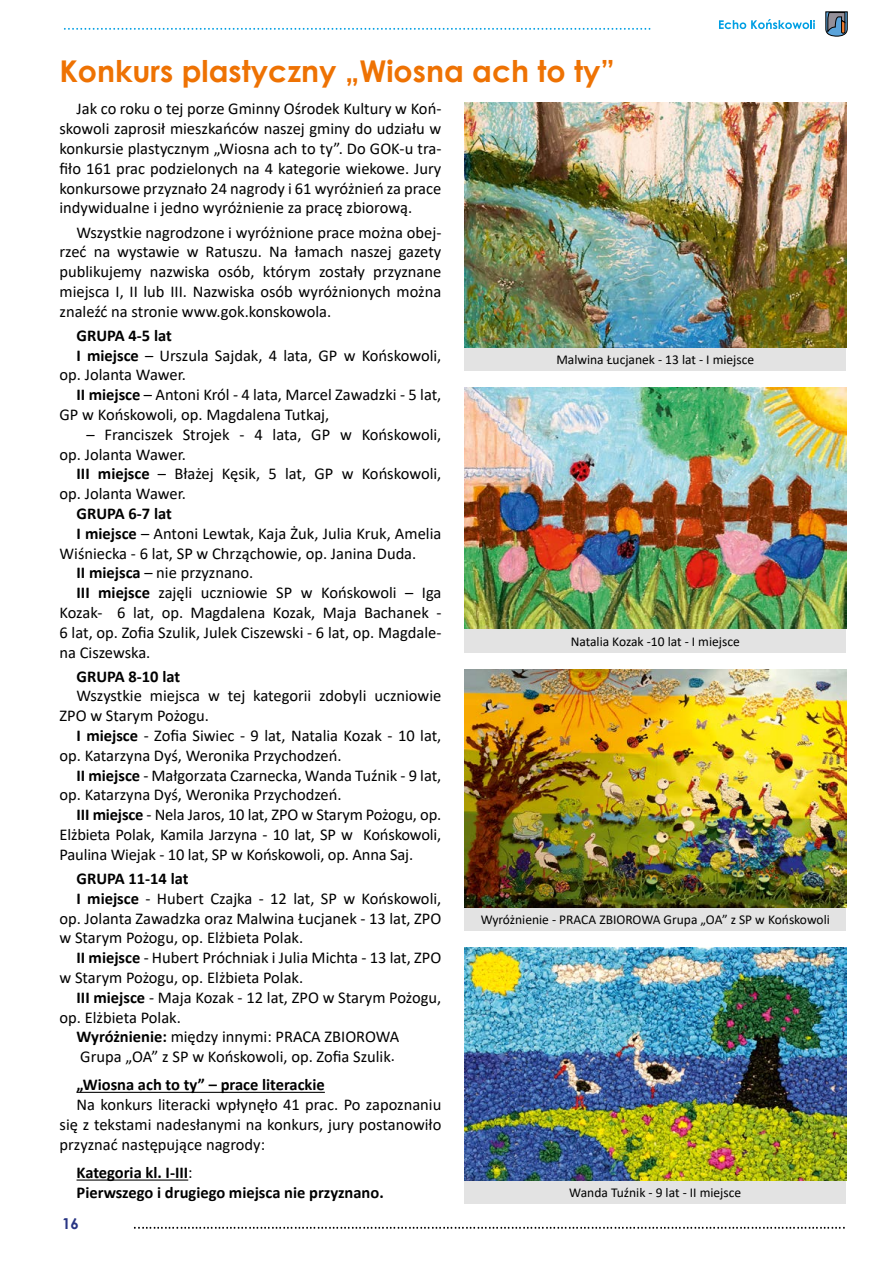
<style>
.page{position:relative;width:893px;height:1263px;background:#fff}
.page>*{position:absolute;margin:0;border:0;box-sizing:border-box;transform-origin:0 0}
.t1{font:700 30px "Century Gothic";color:#ee7203}
.t2{font:16.5px/19.8px "Calibri";color:#000}
.t3{font:700 16.5px/19.8px "Calibri";color:#000}
.t4{font:700 15px "Century Gothic";color:#283583}
.t5{font:13.5px "Calibri";color:#000}
.s1{font-weight:700}
.s2{font-weight:400}
</style>
<div class="page">
<svg style="left:134px;top:1227px;width:711px;height:2px"></svg>
<svg style="left:719px;top:19px;width:96px;height:10px"></svg>
<svg style="left:64px;top:28px;width:586px;height:2px"></svg>
<svg style="left:825px;top:12px;width:22px;height:24px"></svg>
<div style="left:464px;top:347px;width:382px;height:23px;background:#e3e3e3"></div>
<div style="left:464px;top:629px;width:382px;height:24px;background:#e3e3e3"></div>
<div style="left:464px;top:907px;width:382px;height:24px;background:#e3e3e3"></div>
<div style="left:464px;top:1180px;width:382px;height:23px;background:#e3e3e3"></div>
<hr style="left:77px;top:1092px;width:248px;height:1px;background:#000">
<hr style="left:77px;top:1179px;width:111px;height:1px;background:#000">
<img style="left:464px;top:102px;width:382px;height:245px">
<img style="left:464px;top:387px;width:382px;height:242px">
<img style="left:464px;top:670px;width:382px;height:237px">
<img style="left:464px;top:948px;width:382px;height:232px">
<h1 class="t1" style="left:59px;top:48px;width:557px">Konkurs plastyczny „Wiosna ach to ty”</h1>
<p class="t2" style="left:60px;top:99px;width:383px;text-align:justify;text-indent:17px">Jak co roku o tej porze Gminny Ośrodek Kultury w Koń&shy;skowoli zaprosił mieszkańców naszej gminy do udziału w konkursie plastycznym „Wiosna ach to ty”. Do GOK-u tra&shy;fiło 161 prac podzielonych na 4 kategorie wiekowe. Jury konkursowe przyznało 24 nagrody i 61 wyróżnień za prace indywidualne i jedno wyróżnienie za pracę zbiorową.</p>
<p class="t2" style="left:60px;top:222px;width:383px;text-align:justify;text-indent:17px">Wszystkie nagrodzone i wyróżnione prace można obej&shy;rzeć na wystawie w Ratuszu. Na łamach naszej gazety publikujemy nazwiska osób, którym zostały przyznane miejsca I, II lub III. Nazwiska osób wyróżnionych można znaleźć na stronie www.gok.konskowola.</p>
<p class="t3" style="left:77px;top:325px;width:97px">GRUPA 4-5 lat</p>
<p class="t2" style="left:77px;top:345px;width:366px"><span class="s1">I miejsce</span> – Urszula Sajdak, 4 lata, GP w Końskowoli,</p>
<p class="t2" style="left:60px;top:365px;width:128px">op. Jolanta Wawer.</p>
<p class="t2" style="left:77px;top:384px;width:366px"><span class="s1">II miejsce</span> – Antoni Król - 4 lata, Marcel Zawadzki - 5 lat,</p>
<p class="t2" style="left:60px;top:404px;width:271px">GP w Końskowoli, op. Magdalena Tutkaj,</p>
<p class="t2" style="left:60px;top:424px;width:383px;text-indent:27px">– Franciszek Strojek - 4 lata, GP w Końskowoli, op. Jolanta Wawer.</p>
<p class="t2" style="left:60px;top:464px;width:383px;text-indent:17px"><span class="s1">III miejsce</span> – Błażej Kęsik, 5 lat, GP w Końskowoli, op. Jolanta Wawer.</p>
<p class="t3" style="left:77px;top:503px;width:97px">GRUPA 6-7 lat</p>
<p class="t2" style="left:77px;top:523px;width:366px"><span class="s1">I miejsce</span> – Antoni Lewtak, Kaja Żuk, Julia Kruk, Amelia</p>
<p class="t2" style="left:60px;top:543px;width:358px">Wiśniecka - 6 lat, SP w Chrząchowie, op. Janina Duda.</p>
<p class="t2" style="left:77px;top:563px;width:178px"><span class="s1">II miejsca</span> – nie przyznano.</p>
<p class="t2" style="left:77px;top:582px;width:366px"><span class="s1">III miejsce</span> zajęli uczniowie SP w Końskowoli – Iga</p>
<p class="t2" style="left:60px;top:602px;width:383px">Kozak- 6 lat, op. Magdalena Kozak, Maja Bachanek -</p>
<p class="t2" style="left:60px;top:622px;width:383px">6 lat, op. Zofia Szulik, Julek Ciszewski - 6 lat, op. Magdale-</p>
<p class="t2" style="left:60px;top:642px;width:92px">na Ciszewska.</p>
<p class="t3" style="left:77px;top:666px;width:105px">GRUPA 8-10 lat</p>
<p class="t2" style="left:60px;top:686px;width:383px;text-indent:17px">Wszystkie miejsca w tej kategorii zdobyli uczniowie<br>ZPO w Starym Pożogu.</p>
<p class="t2" style="left:60px;top:725px;width:383px;text-indent:17px"><span class="s1">I miejsce</span> - Zofia Siwiec - 9 lat, Natalia Kozak - 10 lat, op. Katarzyna Dyś, Weronika Przychodzeń.</p>
<p class="t2" style="left:60px;top:765px;width:383px;text-indent:17px"><span class="s1">II miejsce</span> - Małgorzata Czarnecka, Wanda Tuźnik - 9 lat, op. Katarzyna Dyś, Weronika Przychodzeń.</p>
<p class="t2" style="left:60px;top:804px;width:383px;text-align:justify;text-indent:17px"><span class="s1">III miejsce</span> - Nela Jaros, 10 lat, ZPO w Starym Pożogu, op.<br>Elżbieta Polak, Kamila Jarzyna - 10 lat, SP w Końskowoli, Paulina Wiejak - 10 lat, SP w Końskowoli, op. Anna Saj.</p>
<p class="t3" style="left:77px;top:868px;width:113px">GRUPA 11-14 lat</p>
<p class="t2" style="left:77px;top:888px;width:366px"><span class="s1">I miejsce</span> - Hubert Czajka - 12 lat, SP w Końskowoli,</p>
<p class="t2" style="left:60px;top:908px;width:383px">op. Jolanta Zawadzka oraz Malwina Łucjanek - 13 lat, ZPO</p>
<p class="t2" style="left:60px;top:927px;width:245px">w Starym Pożogu, op. Elżbieta Polak.</p>
<p class="t2" style="left:77px;top:947px;width:366px"><span class="s1">II miejsce</span> - Hubert Próchniak i Julia Michta - 13 lat, ZPO</p>
<p class="t2" style="left:60px;top:967px;width:245px">w Starym Pożogu, op. Elżbieta Polak.</p>
<p class="t2" style="left:77px;top:987px;width:366px"><span class="s1">III miejsce</span> - Maja Kozak - 12 lat, ZPO w Starym Pożogu,</p>
<p class="t2" style="left:60px;top:1007px;width:123px">op. Elżbieta Polak.</p>
<p class="t2" style="left:77px;top:1026px;width:324px"><span class="s1">Wyróżnienie:</span> między innymi: PRACA ZBIOROWA</p>
<p class="t2" style="left:80px;top:1046px;width:316px">Grupa „OA” z SP w Końskowoli, op. Zofia Szulik.</p>
<p class="t3" style="left:77px;top:1075px;width:250px">„Wiosna ach to ty” – prace literackie</p>
<p class="t2" style="left:60px;top:1094px;width:383px;text-align:justify;text-indent:17px">Na konkurs literacki wpłynęło 41 prac. Po zapoznaniu się z tekstami nadesłanymi na konkurs, jury postanowiło przyznać następujące nagrody:</p>
<p class="t3" style="left:77px;top:1162px;width:309px">Kategoria kl. I-III<span class="s2">:<br></span>Pierwszego i drugiego miejsca nie przyznano.</p>
<p class="t5" style="left:556px;top:350px;width:199px">Malwina Łucjanek - 13 lat - I miejsce</p>
<p class="t5" style="left:571px;top:632px;width:171px">Natalia Kozak -10 lat - I miejsce</p>
<p class="t5" style="left:481px;top:910px;width:351px">Wyróżnienie - PRACA ZBIOROWA Grupa „OA” z SP w Końskowoli</p>
<p class="t5" style="left:569px;top:1183px;width:173px">Wanda Tuźnik - 9 lat - II miejsce</p>
<p class="t4" style="left:62px;top:1212px;width:18px">16</p>
</div>
